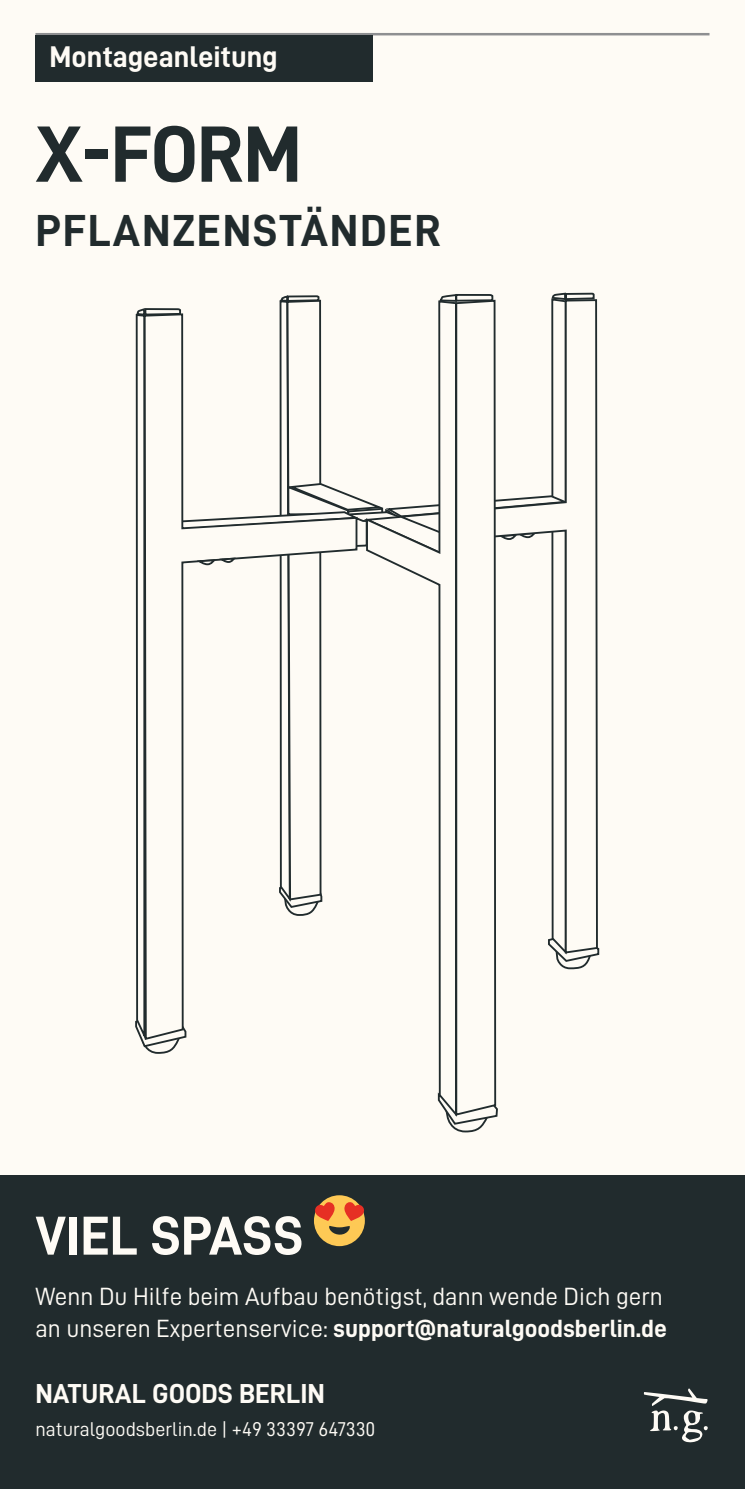
<style>
.page{position:relative;width:745px;height:1489px;background:#fff}
.page>*{position:absolute;margin:0;border:0;box-sizing:border-box;transform-origin:0 0}
.t1{font:80px "D DIN Bold";color:#212b2d}
.t2{font:55px "D DIN Bold";color:#fefbf5}
.t3{font:45px "D DIN Bold";letter-spacing:.04em;color:#212b2d}
.t4{font:30px "D DIN Bold";color:#fefbf5}
.t5{font:27.5px "D DIN Bold";color:#fefbf5}
.t6{font:25px "D DIN Bold";color:#fefbf5}
.t7{font:25px "D DIN";color:#fefbf5}
.t8{font:20px "D DIN";color:#fefbf5}
.s1{font-family:"D DIN"}
</style>
<div class="page">
<div style="left:0;top:0;width:744px;height:1330px;background:#fefbf5"></div>
<hr style="left:35px;top:33px;width:674px;height:2px;background:#8e8f91">
<div style="left:35px;top:35px;width:337px;height:46px;background:#212b2d"></div>
<div style="left:0;top:1175px;width:744px;height:313px;background:#212b2d"></div>
<div style="left:314px;top:1195px;width:50px;height:50px;background:#fec955;border-radius:50%"></div>
<svg style="left:314px;top:1201px;width:51px;height:35px"></svg>
<svg style="left:135px;top:292px;width:464px;height:841px"></svg>
<svg style="left:365px;top:299px;width:92px;height:820px"></svg>
<svg style="left:643px;top:1388px;width:64px;height:54px"></svg>
<p class="t4" style="left:50px;top:40px;width:229px">Montageanleitung</p>
<h1 class="t1" style="left:35px;top:110px;width:268px">X-FORM</h1>
<h3 class="t3" style="left:35px;top:206px;width:407px">PFLANZENSTÄNDER</h3>
<h2 class="t2" style="left:35px;top:1205px;width:269px">VIEL SPASS</h2>
<p class="t7" style="left:35px;top:1282px;width:628px">Wenn Du Hilfe beim Aufbau benötigst, dann wende Dich gern</p>
<p class="t6" style="left:35px;top:1314px;width:632px"><span class="s1">an unseren Expertenservice:</span> support@naturalgoodsberlin.de</p>
<p class="t5" style="left:35px;top:1378px;width:291px">NATURAL GOODS BERLIN</p>
<p class="t8" style="left:35px;top:1417px;width:341px">naturalgoodsberlin.de | +49 33397 647330</p>
</div>
